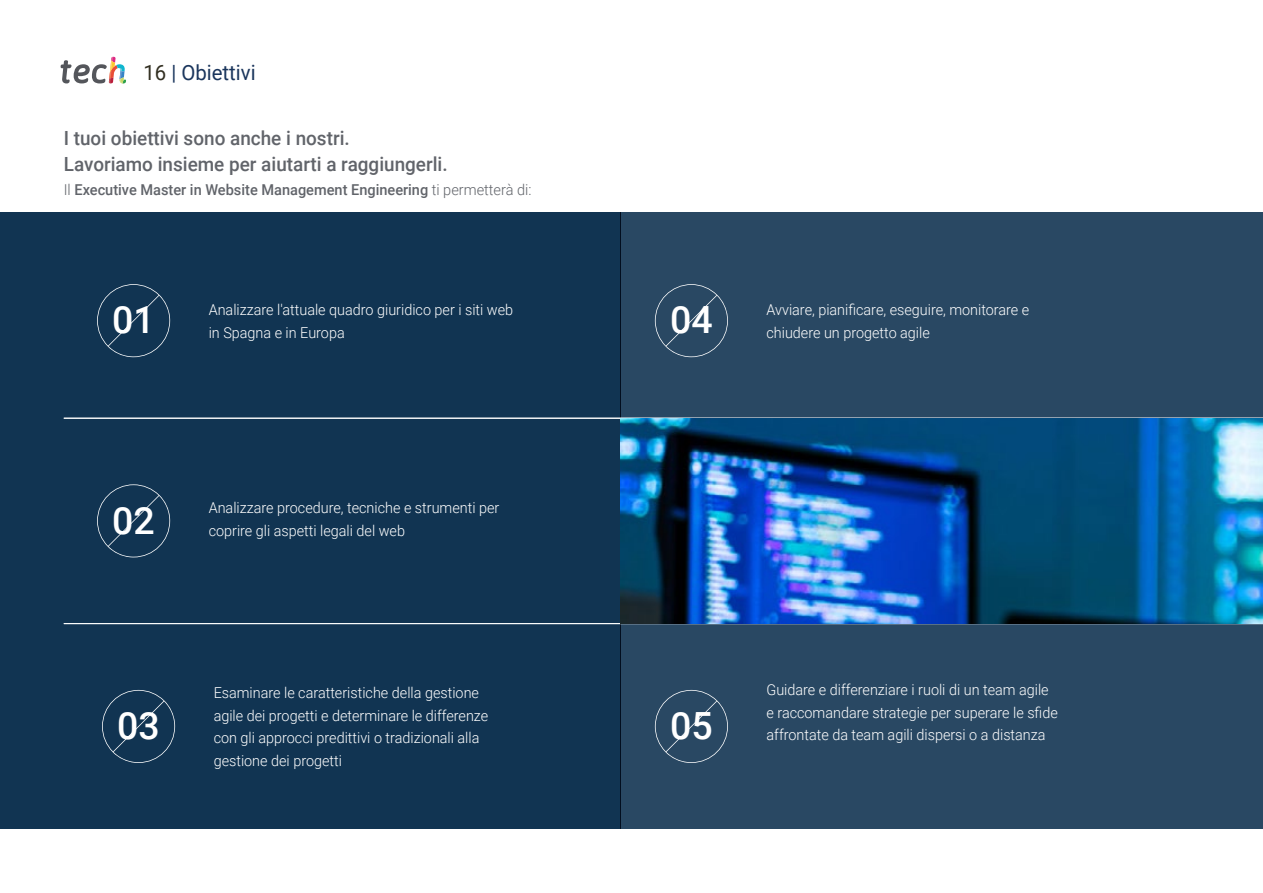
<style>
.page{position:relative;width:1263px;height:893px;background:#fff}
.page>*{position:absolute;margin:0;border:0;box-sizing:border-box;transform-origin:0 0}
.t1{font:500 37.5px "Roboto";color:#fff}
.t2{font:21px "Roboto";color:#1a355c}
.t3{font:500 19.5px/25.5px "Roboto";color:#61646a}
.t4{font:300 15px/22.5px "Roboto";color:#fff;scale:.96 1}
.t5{font:500 15px "Roboto";color:#61646a}
.s1{color:#312e20}
.s2{font-weight:300}
</style>
<div class="page">
<div style="left:0;top:213px;width:621px;height:616px;background:#113452"></div>
<div style="left:621px;top:213px;width:642px;height:616px;background:#294863"></div>
<svg style="left:61px;top:57px;width:65px;height:27px"></svg>
<hr style="left:64px;top:418px;width:1199px;height:1px;background:#fff">
<hr style="left:64px;top:623px;width:1199px;height:1px;background:#fff">
<svg style="left:97px;top:284px;width:73px;height:73px"></svg>
<svg style="left:97px;top:484px;width:73px;height:73px"></svg>
<svg style="left:655px;top:690px;width:73px;height:73px"></svg>
<svg style="left:102px;top:690px;width:73px;height:73px"></svg>
<svg style="left:655px;top:284px;width:73px;height:73px"></svg>
<img style="left:621px;top:418px;width:642px;height:206px">
<h2 class="t2" style="left:144px;top:57px;width:114px"><span class="s1">16</span> | Obiettivi</h2>
<h3 class="t3" style="left:64px;top:125px;width:385px">I tuoi obiettivi sono anche i nostri.<br>Lavoriamo insieme per aiutarti a raggiungerli.</h3>
<p class="t5" style="left:64px;top:179px;width:469px"><span class="s2">Il</span> Executive Master in Website Management Engineering <span class="s2">ti permetterà di:</span></p>
<h1 class="t1" style="left:112px;top:294px;width:44px">01</h1>
<p class="t4" style="left:209px;top:298px;width:319px">Analizzare l'attuale quadro giuridico per i siti web</p>
<p class="t4" style="left:209px;top:320px;width:143px">in Spagna e in Europa</p>
<h1 class="t1" style="left:112px;top:494px;width:44px">02</h1>
<p class="t4" style="left:209px;top:496px;width:304px">Analizzare procedure, tecniche e strumenti per coprire gli aspetti legali del web</p>
<h1 class="t1" style="left:117px;top:699px;width:44px">03</h1>
<p class="t4" style="left:214px;top:681px;width:288px">Esaminare le caratteristiche della gestione agile dei progetti e determinare le differenze con gli approcci predittivi o tradizionali alla gestione dei progetti</p>
<h1 class="t1" style="left:670px;top:294px;width:44px">04</h1>
<p class="t4" style="left:766px;top:298px;width:275px">Avviare, pianificare, eseguire, monitorare e chiudere un progetto agile</p>
<h1 class="t1" style="left:670px;top:699px;width:44px">05</h1>
<p class="t4" style="left:766px;top:678px;width:305px">Guidare e differenziare i ruoli di un team agile e raccomandare strategie per superare le sfide affrontate da team agili dispersi o a distanza</p>
</div>
